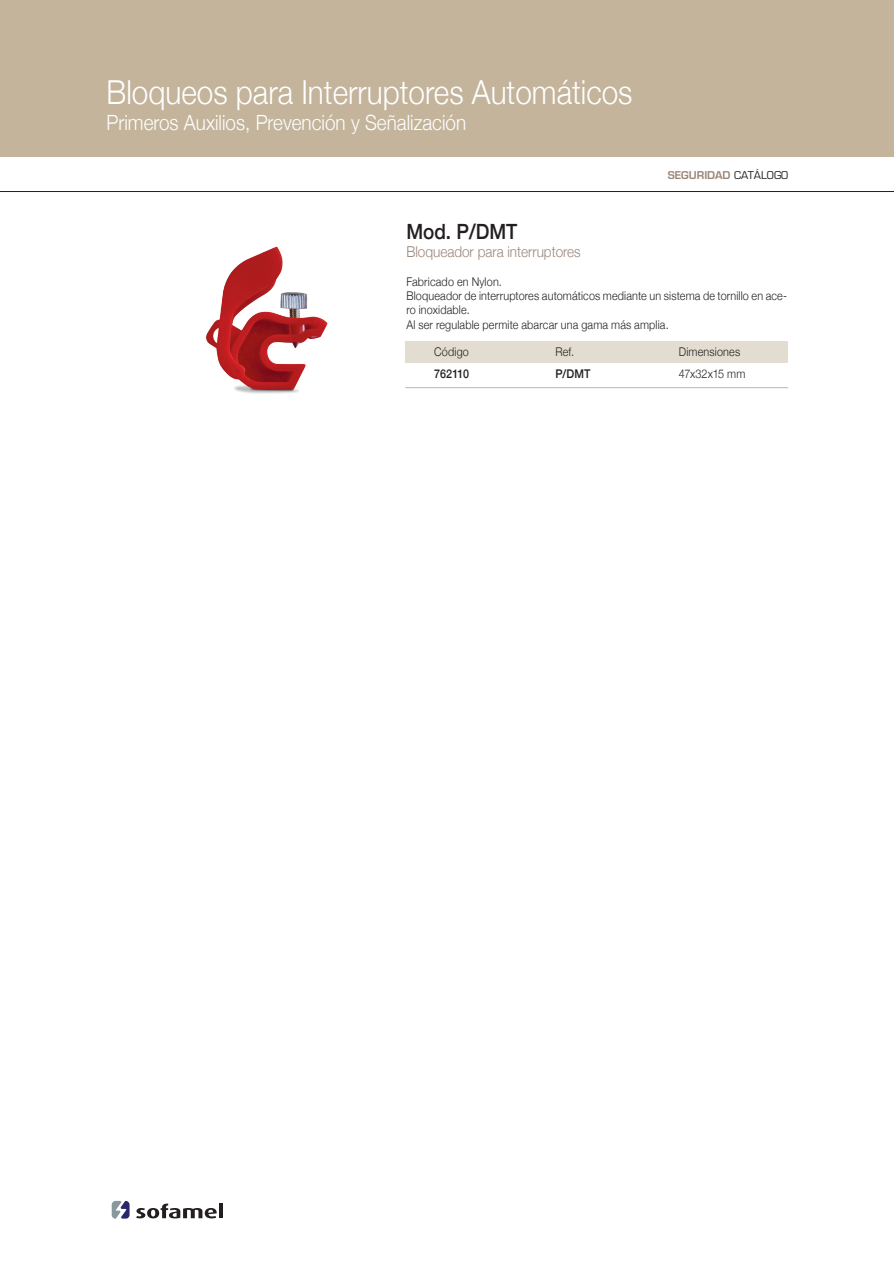
<style>
.page{position:relative;width:894px;height:1262px;background:#fff}
.page>*{position:absolute;margin:0;border:0;box-sizing:border-box;transform-origin:0 0}
.t1{font:300 33px "Helvetica Neue";color:#fff;scale:.9 1}
.t2{font:300 21px "Helvetica Neue";color:#fff;scale:.9 1}
.t3{font:500 21px "Helvetica Neue";color:#231f20;scale:.9 1}
.t4{font:300 15px "Helvetica Neue";color:#9b8679;scale:.9 1}
.t5{font:300 12px/14.4px "Helvetica Neue";letter-spacing:.015em;color:#231f20;scale:.9 1}
.t6{font:500 12px "Helvetica Neue";letter-spacing:.01em;color:#231f20;scale:.9 1}
.t7{font:300 12px "Helvetica Neue";letter-spacing:-.005em;color:#231f20;scale:.9 1}
.t8{font:600 10.5px "Eurostile";color:#9b8679}
.s1{font-weight:400;color:#231f20}
</style>
<div class="page">
<div style="left:0;top:0;width:894px;height:157px;background:#c3b49b"></div>
<svg style="left:136px;top:1203px;width:81px;height:15px"></svg>
<hr style="left:219px;top:1203px;width:4px;height:15px;background:#231f20">
<svg style="left:112px;top:1200px;width:18px;height:18px"></svg>
<div style="left:405px;top:341px;width:383px;height:21px;background:#e3dcd0"></div>
<hr style="left:405px;top:387px;width:383px;height:1px;background:#c3b49b">
<img style="left:206px;top:246px;width:122px;height:148px">
<hr style="left:0;top:191px;width:894px;height:1px;background:#231f20">
<h1 class="t1" style="left:107px;top:66px;width:586px">Bloqueos para Interruptores Automáticos</h1>
<h2 class="t2" style="left:107px;top:105px;width:401px">Primeros Auxilios, Prevención y Señalización</h2>
<p class="t8" style="left:668px;top:168px;width:122px">SEGURIDAD <span class="s1">CATÁLOGO</span></p>
<h2 class="t3" style="left:406px;top:214px;width:125px">Mod. P/DMT</h2>
<p class="t4" style="left:406px;top:239px;width:195px">Bloqueador para interruptores</p>
<p class="t5" style="left:406px;top:273px;width:425px">Fabricado en Nylon.<br>Bloqueador de interruptores automáticos mediante un sistema de tornillo en ace&shy;ro inoxidable.<br>Al ser regulable permite abarcar una gama más amplia.</p>
<p class="t5" style="left:434px;top:344px;width:40px">Código</p>
<p class="t5" style="left:555px;top:344px;width:22px">Ref.</p>
<p class="t5" style="left:679px;top:344px;width:70px">Dimensiones</p>
<p class="t6" style="left:434px;top:364px;width:40px">762110</p>
<p class="t6" style="left:555px;top:364px;width:41px">P/DMT</p>
<p class="t7" style="left:679px;top:364px;width:75px">47x32x15 mm</p>
</div>
